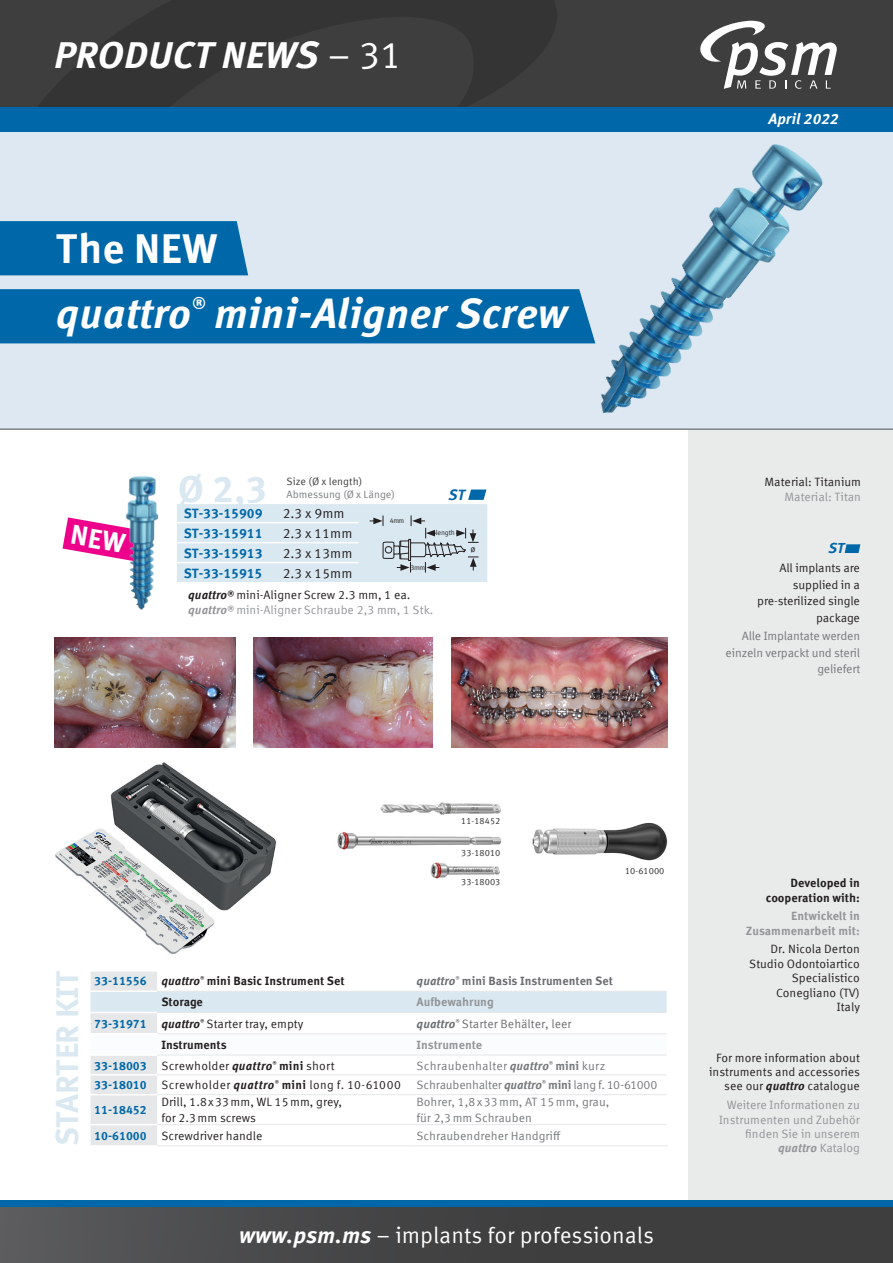
<style>
.page{position:relative;width:893px;height:1263px;background:#fff}
.page>*{position:absolute;margin:0;border:0;box-sizing:border-box;transform-origin:0 0}
.t1{font:italic 700 41.7px "Meta Corr Offc";color:#fff}
.t2{font:700 41.7px "Meta Corr Offc";color:#fff}
.t3{font:italic 700 37.5px "Meta Corr Offc";color:#fff}
.t4{font:700 37.5px "Meta Corr Offc";color:#dae8f1}
.t5{font:700 31.5px "Meta Corr Offc";letter-spacing:-.015em;color:#dae8f1}
.t6{font:22.5px "Meta Corr Offc";color:#fff}
.t7{font:italic 700 15px "Meta Corr Offc";color:#fff}
.t8{font:italic 700 15px "Meta Corr Offc";color:#0068a9}
.t9{font:italic 700 14.4px "Meta Pro";color:#0068a9}
.t10{font:700 13.5px "Meta Corr Offc";color:#0068a9}
.t11{font:13.5px "Meta Corr Offc";color:#231f20}
._01b_-_Grundschrift{font:12px/14.4px "Meta Corr Offc";color:#231f20;text-align:right}
.t12{font:12px/14.4px "Meta Corr Offc";color:#939598;text-align:right}
._01b_-_Grundschrift-2{font:12px/16.5px "Meta Corr Offc";letter-spacing:-.015em;color:#76787b;text-align:right}
.t13{font:700 12px/14.4px "Meta Corr Offc";color:#231f20;text-align:right}
._03b_-_Artikeltext_D{font:12px/16.5px "Meta Corr Offc";color:#76787b}
.t14{font:700 12px/14.4px "Meta Corr Offc";color:#939598;text-align:right}
.t15{font:700 12px "Meta Corr Offc";color:#0068a9}
._03a_-_Artikeltext_E{font:12px/16.5px "Meta Corr Offc";color:#231f20}
._01b_-_Grundschrift-3{font:12px "Meta Corr Offc";letter-spacing:.035em;color:#231f20}
.t16{font:700 12px "Meta Corr Offc";color:#6c6d70}
._01b_-_Grundschrift-4{font:12px "Meta Corr Offc";letter-spacing:.01em;color:#76787b}
.t17{font:12px "Meta Corr Offc";color:#6c6d70}
.t18{font:10.5px "Meta Corr Offc";letter-spacing:-.005em;color:#7a7c7f}
.t19{font:10.5px "Meta Corr Offc";color:#3e3e3f}
.t20{font:9px "Meta Corr Offc";color:#312f30}
.t21{font:9px "Meta Corr Offc";color:#231f20}
.t22{font:7.05px "Meta Corr Offc";letter-spacing:-.03em;color:#231f20}
.s1{font-weight:400;font-style:normal}
.s2{font-weight:700;font-style:italic}
.s3{font-style:italic}
.s4{font-weight:700}
</style>
<div class="page">
<div style="left:689px;top:81px;width:204px;height:1182px;background:#e9eaea"></div>
<div style="left:0;top:0;width:893px;height:132px;background:#3e3e3f"></div>
<svg style="left:700px;top:21px;width:137px;height:68px"></svg>
<div style="left:0;top:107px;width:893px;height:25px;background:#0068a9"></div>
<div style="left:0;top:1206px;width:893px;height:57px;background:linear-gradient(to right,#555557,#373738)"></div>
<div style="left:0;top:1200px;width:893px;height:6px;background:#0068a9"></div>
<div style="left:0;top:132px;width:893px;height:297px;background:#dee8f3"></div>
<img style="left:125px;top:476px;width:33px;height:134px">
<hr style="left:0;top:428px;width:893px;height:2px;background:#808285">
<div style="left:0;top:289px;width:563px;height:54px;background:#0068a9"></div>
<div style="left:0;top:221px;width:248px;height:54px;background:#0068a9"></div>
<img style="left:563px;top:144px;width:286px;height:309px">
<img style="left:55px;top:762px;width:222px;height:192px">
<svg style="left:90px;top:971px;width:577px;height:174px"></svg>
<hr style="left:89px;top:990px;width:68px;height:2px;background:#fff">
<hr style="left:89px;top:1012px;width:68px;height:1px;background:#fff">
<hr style="left:89px;top:1033px;width:68px;height:1px;background:#fff">
<hr style="left:89px;top:1054px;width:68px;height:2px;background:#fff">
<hr style="left:89px;top:1074px;width:68px;height:1px;background:#fff">
<hr style="left:89px;top:1094px;width:68px;height:1px;background:#fff">
<hr style="left:89px;top:1124px;width:68px;height:1px;background:#fff">
<hr style="left:157px;top:991px;width:255px;height:1px;background:#e6e7e9">
<hr style="left:412px;top:991px;width:255px;height:1px;background:#e6e7e9">
<hr style="left:157px;top:1012px;width:255px;height:1px;background:#e6e7e9">
<hr style="left:412px;top:1012px;width:255px;height:1px;background:#e6e7e9">
<hr style="left:157px;top:1033px;width:255px;height:1px;background:#e6e7e9">
<hr style="left:412px;top:1033px;width:255px;height:1px;background:#e6e7e9">
<hr style="left:157px;top:1055px;width:255px;height:1px;background:#e6e7e9">
<hr style="left:412px;top:1055px;width:255px;height:1px;background:#e6e7e9">
<hr style="left:157px;top:1074px;width:255px;height:1px;background:#e6e7e9">
<hr style="left:412px;top:1074px;width:255px;height:1px;background:#e6e7e9">
<hr style="left:157px;top:1094px;width:255px;height:1px;background:#e6e7e9">
<hr style="left:412px;top:1094px;width:255px;height:1px;background:#e6e7e9">
<hr style="left:157px;top:1124px;width:255px;height:1px;background:#e6e7e9">
<hr style="left:412px;top:1124px;width:255px;height:1px;background:#e6e7e9">
<hr style="left:157px;top:1145px;width:255px;height:1px;background:#e6e7e9">
<hr style="left:412px;top:1145px;width:256px;height:1px;background:#e6e7e9">
<img style="left:430px;top:862px;width:70px;height:17px">
<img style="left:337px;top:832px;width:165px;height:18px">
<img style="left:532px;top:823px;width:136px;height:38px">
<img style="left:380px;top:802px;width:121px;height:13px">
<svg style="left:845px;top:544px;width:15px;height:9px"></svg>
<img style="left:451px;top:637px;width:217px;height:110px">
<img style="left:253px;top:637px;width:179px;height:110px">
<img style="left:54px;top:637px;width:182px;height:110px">
<svg style="left:176px;top:489px;width:312px;height:93px"></svg>
<svg style="left:63px;top:517px;width:83px;height:45px"></svg>
<p class="t3" style="left:54px;top:33px;width:350px">PRODUCT NEWS <span class="s1">– 31</span></p>
<p class="t2" style="left:56px;top:224px;width:163px">The NEW</p>
<p class="t1" style="left:56px;top:289px;width:513px">quattro<sup>®</sup> mini-Aligner Screw</p>
<p class="t4" style="left:178px;top:467px;width:91px">Ø 2,3</p>
<p class="t19" style="left:287px;top:475px;width:77px">Size (Ø x length)</p>
<p class="t18" style="left:287px;top:488px;width:110px">Abmessung (Ø x Länge)</p>
<p class="t8" style="left:448px;top:486px;width:18px">ST</p>
<p class="t10" style="left:184px;top:505px;width:80px">ST-33-15909</p>
<p class="t11" style="left:283px;top:505px;width:63px">2.3 x 9mm</p>
<p class="t10" style="left:184px;top:525px;width:80px">ST-33-15911</p>
<p class="t11" style="left:283px;top:525px;width:71px">2.3 x 11mm</p>
<p class="t10" style="left:184px;top:545px;width:80px">ST-33-15913</p>
<p class="t11" style="left:283px;top:545px;width:71px">2.3 x 13mm</p>
<p class="t10" style="left:184px;top:565px;width:80px">ST-33-15915</p>
<p class="t11" style="left:283px;top:565px;width:71px">2.3 x 15mm</p>
<p class="_01b_-_Grundschrift" style="left:188px;top:588px;width:224px"><span class="s2">quattro®</span> mini-Aligner Screw 2.3 mm, 1 ea.</p>
<p class="t12" style="left:188px;top:602px;width:247px"><span class="s2">quattro®</span> mini-Aligner Schraube 2,3 mm, 1 Stk.</p>
<p class="t22" style="left:390px;top:516px;width:16px">4mm</p>
<p class="t22" style="left:436px;top:528px;width:21px">length</p>
<p class="t21" style="left:470px;top:543px;width:7px">ø</p>
<p class="t22" style="left:411px;top:564px;width:16px">3mm</p>
<p class="t7" style="left:768px;top:110px;width:72px">April 2022</p>
<p class="_01b_-_Grundschrift" style="left:764px;top:475px;width:98px">Material: Titanium</p>
<p class="t12" style="left:784px;top:490px;width:78px">Material: Titan</p>
<p class="t9" style="left:828px;top:539px;width:17px">ST</p>
<p class="_01b_-_Grundschrift" style="left:757px;top:560px;width:104px;line-height:16.5px">All implants are supplied in a pre-sterilized single package</p>
<p class="_01b_-_Grundschrift-2" style="left:726px;top:628px;width:136px">Alle Implantate werden einzeln verpackt und steril geliefert</p>
<p class="t20" style="left:461px;top:816px;width:41px">11-18452</p>
<p class="t20" style="left:461px;top:847px;width:41px">33-18010</p>
<p class="t20" style="left:461px;top:877px;width:41px">33-18003</p>
<p class="t20" style="left:625px;top:866px;width:41px">10-61000</p>
<p class="t5" style="left:49px;top:1146px;width:177px;rotate:-90deg">STARTER KIT</p>
<p class="t15" style="left:94px;top:974px;width:54px">33-11556</p>
<p class="t13" style="left:161px;top:974px;width:185px"><span class="s3">quattro</span><sup>®</sup> mini Basic Instrument Set</p>
<p class="t16" style="left:416px;top:974px;width:198px"><span class="s3">quattro</span><sup>®</sup> mini Basis Instrumenten Set</p>
<p class="t13" style="left:161px;top:995px;width:43px">Storage</p>
<p class="t14" style="left:416px;top:995px;width:78px">Aufbewahrung</p>
<p class="t15" style="left:94px;top:1016px;width:54px">73-31971</p>
<p class="_01b_-_Grundschrift" style="left:161px;top:1017px;width:144px"><span class="s2">quattro</span><sup>®</sup> Starter tray, empty</p>
<p class="t17" style="left:416px;top:1016px;width:156px"><span class="s2">quattro</span><sup>®</sup> Starter Behälter, leer</p>
<p class="t13" style="left:161px;top:1038px;width:67px">Instruments</p>
<p class="t14" style="left:416px;top:1038px;width:67px">Instrumente</p>
<p class="t15" style="left:94px;top:1058px;width:54px">33-18003</p>
<p class="_01b_-_Grundschrift" style="left:161px;top:1058px;width:175px">Screwholder <span class="s2">quattro</span><sup>®</sup> <span class="s4">mini</span> short</p>
<p class="_01b_-_Grundschrift-4" style="left:416px;top:1058px;width:190px">Schraubenhalter <span class="s2">quattro</span><sup>®</sup> <span class="s4">mini</span> kurz</p>
<p class="t15" style="left:94px;top:1078px;width:54px">33-18010</p>
<p class="_01b_-_Grundschrift-3" style="left:161px;top:1078px;width:241px">Screwholder <span class="s2">quattro</span><sup>®</sup> <span class="s4">mini</span> long f. 10-61000</p>
<p class="_01b_-_Grundschrift-2" style="left:416px;top:1077px;width:243px">Schraubenhalter <span class="s2">quattro</span><sup>®</sup> <span class="s4">mini</span> lang f. 10-61000</p>
<p class="t15" style="left:94px;top:1103px;width:54px">11-18452</p>
<p class="_03a_-_Artikeltext_E" style="left:161px;top:1094px;width:182px">Drill, 1.8x33mm, WL 15mm, grey, for 2.3mm screws</p>
<p class="_03b_-_Artikeltext_D" style="left:416px;top:1094px;width:194px">Bohrer, 1,8x33mm, AT 15mm, grau, für 2,3mm Schrauben</p>
<p class="t15" style="left:94px;top:1128px;width:54px">10-61000</p>
<p class="_01b_-_Grundschrift" style="left:161px;top:1129px;width:103px">Screwdriver handle</p>
<p class="_03b_-_Artikeltext_D" style="left:416px;top:1128px;width:146px">Schraubendreher Handgriff</p>
<p class="t6" style="left:239px;top:1222px;width:416px"><span class="s2">www.psm.ms</span> – implants for professionals</p>
<p class="t13" style="left:766px;top:876px;width:96px">Developed in cooperation with:</p>
<p class="t14" style="left:746px;top:909px;width:115px">Entwickelt in<br>Zusammenarbeit mit:</p>
<p class="_01b_-_Grundschrift" style="left:770px;top:942px;width:91px">Dr. Nicola Derton</p>
<p class="_01b_-_Grundschrift" style="left:749px;top:957px;width:112px">Studio Odontoiartico<br>Specialistico</p>
<p class="_01b_-_Grundschrift" style="left:776px;top:985px;width:85px">Conegliano (TV)</p>
<p class="_01b_-_Grundschrift" style="left:837px;top:1000px;width:25px">Italy</p>
<p class="_01b_-_Grundschrift" style="left:709px;top:1050px;width:152px">For more information about instruments and accessories see our <span class="s2">quattro</span> catalogue</p>
<p class="t12" style="left:719px;top:1098px;width:142px">Weitere Informationen zu<br>Instrumenten und Zubehör finden Sie in unserem <span class="s2">quattro</span> Katalog</p>
</div>
